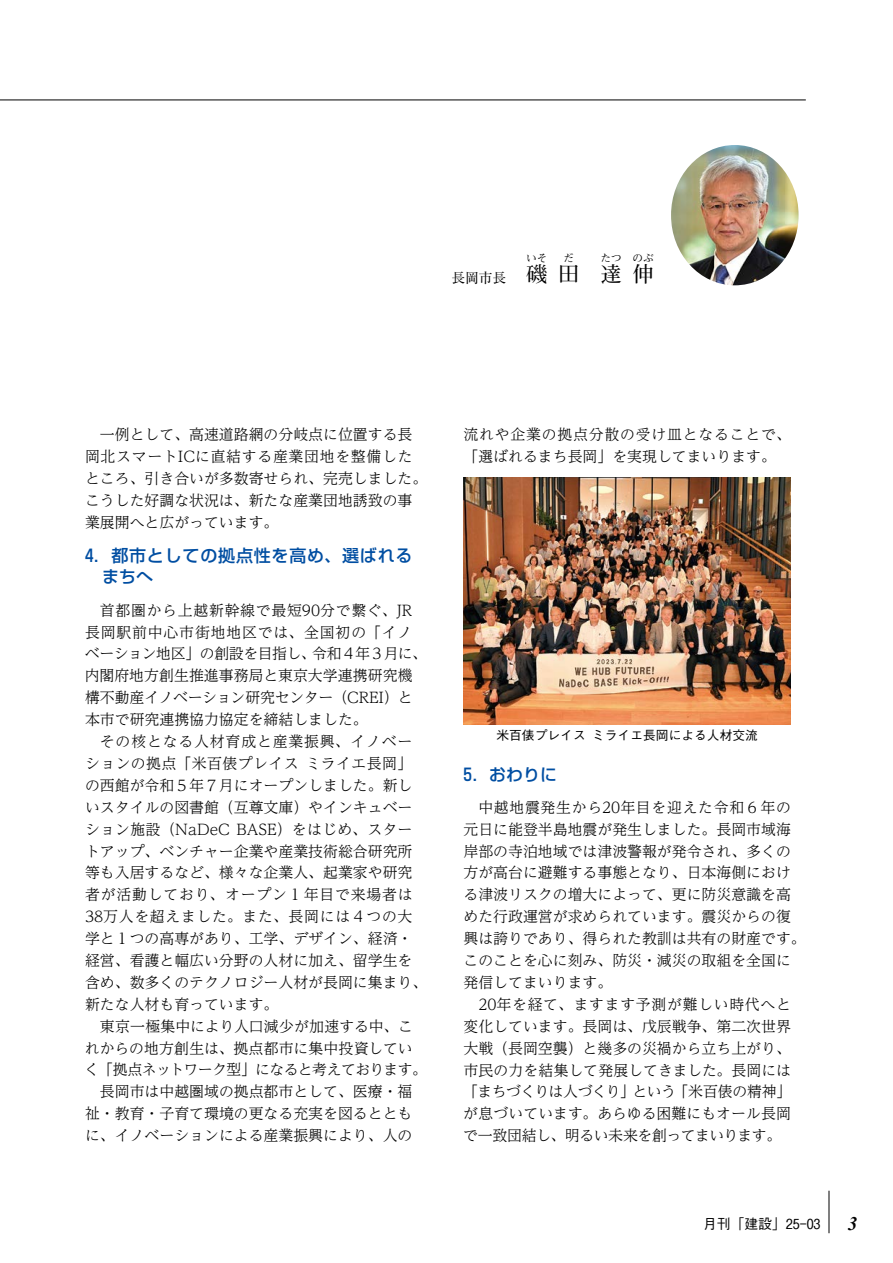
<style>
.page{position:relative;width:893px;height:1263px;background:#fff}
.page>*{position:absolute;margin:0;border:0;box-sizing:border-box;transform-origin:0 0}
.t1{font:21.3px "M Num Futo Min A101 Bold";color:#000}
.t2{font:italic 700 19.2px "Times New Roman";color:#000}
.t3{font:16.95px/21.3px "M Num Shin Go Medium";letter-spacing:.045em;color:#004ea2}
.t4{font:300 14.85px/21.9px "UD Reimin Pr 6 N";color:#000}
.t5{font:300 14.85px/21.9px "UD Reimin Pr 6 N";letter-spacing:.055em;color:#000}
.t6{font:300 14.85px "UD Reimin Pr 6 N";letter-spacing:-.04em;color:#000}
.t7{font:13.8px "M Num Gothic BBB Medium";color:#000}
.t8{font:13.8px "M Num Ryumin Regular";color:#000}
.t9{font:12.75px "M Num Gothic BBB Medium";color:#000}
.t10{font:10.65px "M Num Futo Min A101 Bold";color:#000}
</style>
<div class="page">
<hr style="left:0;top:100px;width:806px;height:1px;background:#000">
<hr style="left:829px;top:1191px;width:1px;height:42px;background:#000">
<img style="left:671px;top:145px;width:128px;height:140px">
<img style="left:463px;top:478px;width:328px;height:246px">
<p class="t8" style="left:452px;top:267px;width:56px">長岡市長</p>
<p class="t10" style="left:526px;top:250px;width:23px">いそ</p>
<h1 class="t1" style="left:526px;top:258px;width:23px">磯</h1>
<p class="t10" style="left:563px;top:250px;width:12px">だ</p>
<h1 class="t1" style="left:558px;top:258px;width:23px">田</h1>
<p class="t10" style="left:601px;top:250px;width:23px">たつ</p>
<h1 class="t1" style="left:601px;top:258px;width:23px">達</h1>
<p class="t10" style="left:632px;top:250px;width:23px">のぶ</p>
<h1 class="t1" style="left:632px;top:258px;width:23px">伸</h1>
<p class="t4" style="left:85px;top:423px;width:344px;text-indent:15px">一例として、高速道路網の分岐点に位置する長岡北スマートICに直結する産業団地を整備したところ、引き合いが多数寄せられ、完売しました。こうした好調な状況は、新たな産業団地誘致の事業展開へと広がっています。</p>
<p class="t3" style="left:102px;top:543px;width:312px;text-indent:-17px">4．都市としての拠点性を高め、選ばれるまちへ</p>
<p class="t4" style="left:85px;top:599px;width:344px;text-indent:15px">首都圏から上越新幹線で最短90分で繋ぐ、JR長岡駅前中心市街地地区では、全国初の「イノベーション地区」の創設を目指し、令和４年３月に、内閣府地方創生推進事務局と東京大学連携研究機構不動産イノベーション研究センター（CREI）と本市で研究連携協力協定を締結しました。</p>
<p class="t4" style="left:85px;top:730px;width:344px;text-indent:15px">その核となる人材育成と産業振興、イノベーションの拠点「米百俵プレイス ミライエ長岡」の西館が令和５年７月にオープンしました。新しいスタイルの図書館（互尊文庫）やインキュベーション施設（NaDeC BASE）をはじめ、スタートアップ、ベンチャー企業や産業技術総合研究所等も入居するなど、様々な企業人、起業家や研究者が活動しており、オープン１年目で来場者は<br>38万人を超えました。また、長岡には４つの大学と１つの高専があり、工学、デザイン、経済・経営、看護と幅広い分野の人材に加え、留学生を含め、数多くのテクノロジー人材が長岡に集まり、新たな人材も育っています。</p>
<p class="t4" style="left:100px;top:1014px;width:315px">東京一極集中により人口減少が加速する中、こ</p>
<p class="t4" style="left:85px;top:1036px;width:329px">れからの地方創生は、拠点都市に集中投資してい</p>
<p class="t6" style="left:85px;top:1058px;width:344px">く「拠点ネットワーク型」になると考えております。</p>
<p class="t4" style="left:100px;top:1080px;width:314px">長岡市は中越圏域の拠点都市として、医療・福</p>
<p class="t4" style="left:85px;top:1102px;width:329px">祉・教育・子育て環境の更なる充実を図るととも</p>
<p class="t4" style="left:85px;top:1124px;width:329px">に、イノベーションによる産業振興により、人の</p>
<p class="t5" style="left:463px;top:423px;width:329px">流れや企業の拠点分散の受け皿となることで、「選ばれるまち長岡」を実現してまいります。</p>
<p class="t9" style="left:496px;top:725px;width:263px">米百俵プレイス ミライエ長岡による人材交流</p>
<p class="t3" style="left:463px;top:762px;width:95px">5．おわりに</p>
<p class="t4" style="left:463px;top:796px;width:344px;text-indent:15px">中越地震発生から20年目を迎えた令和６年の元日に能登半島地震が発生しました。長岡市域海岸部の寺泊地域では津波警報が発令され、多くの方が高台に避難する事態となり、日本海側における津波リスクの増大によって、更に防災意識を高めた行政運営が求められています。震災からの復興は誇りであり、得られた教訓は共有の財産です。このことを心に刻み、防災・減災の取組を全国に発信してまいります。</p>
<p class="t4" style="left:463px;top:993px;width:330px;text-align:justify;text-indent:15px">20年を経て、ますます予測が難しい時代へと変化しています。長岡は、戊辰戦争、第二次世界大戦（長岡空襲）と幾多の災禍から立ち上がり、市民の力を結集して発展してきました。長岡には「まちづくりは人づくり」という「米百俵の精神」が息づいています。あらゆる困難にもオール長岡で一致団結し、明るい未来を創ってまいります。</p>
<p class="t7" style="left:703px;top:1213px;width:119px">月刊「建設」25-03</p>
<p class="t2" style="left:848px;top:1210px;width:11px">3</p>
</div>
